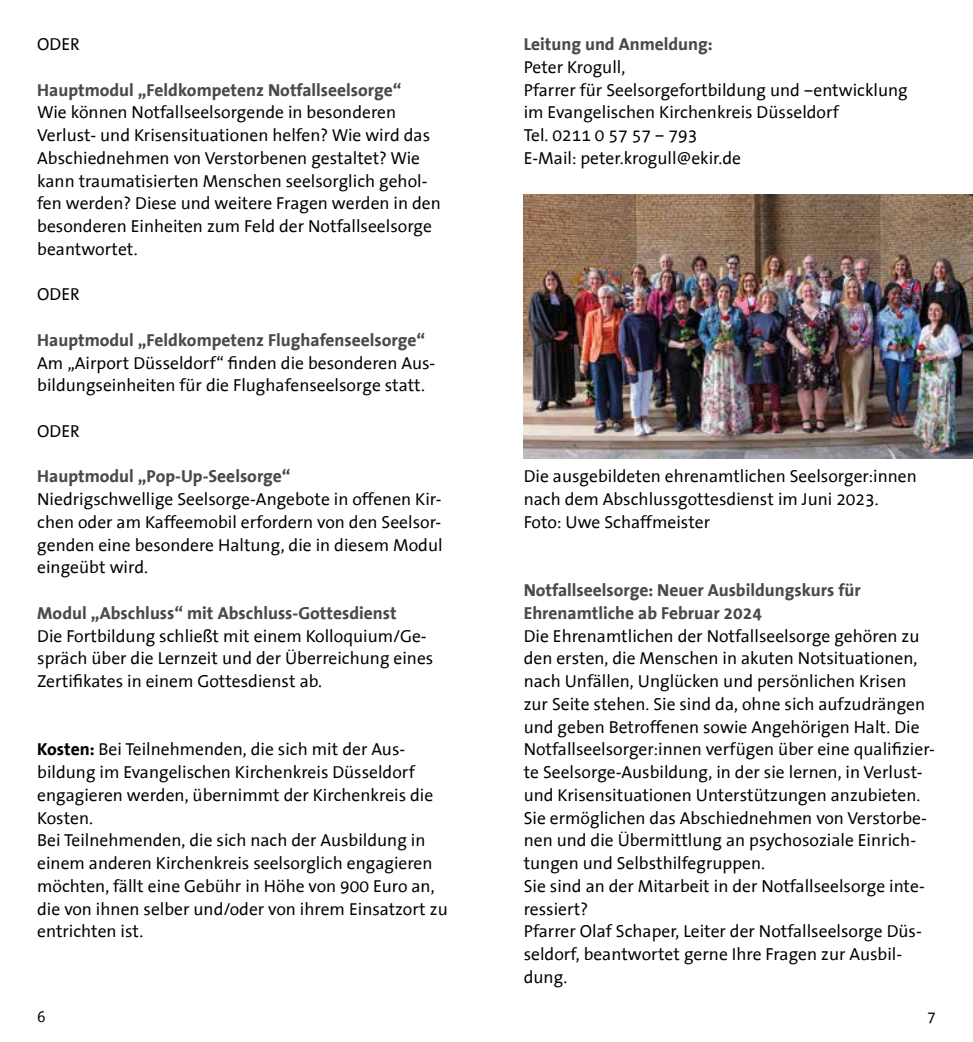
<style>
.page{position:relative;width:973px;height:1042px;background:#fff}
.page>*{position:absolute;margin:0;border:0;box-sizing:border-box;transform-origin:0 0}
.t1{font:17.5px/22.8px "The Sans Office";color:#000}
.t2{font:700 17.5px/22.8px "The Sans Office";color:#4a4a49}
.t3{font:15.75px "The Sans Office";color:#000}
.s1{font-weight:700}
</style>
<div class="page">
<img style="left:523px;top:194px;width:449px;height:265px">
<p class="t1" style="left:37px;top:33px;width:44px">ODER</p>
<p class="t2" style="left:37px;top:79px;width:365px">Hauptmodul „Feldkompetenz Notfallseelsorge“</p>
<p class="t1" style="left:37px;top:102px;width:405px">Wie können Notfallseelsorgende in besonderen Verlust- und Krisensituationen helfen? Wie wird das Abschiednehmen von Verstorbenen gestaltet? Wie kann traumatisierten Menschen seelsorglich gehol&shy;fen werden? Diese und weitere Fragen werden in den besonderen Einheiten zum Feld der Notfallseelsorge beantwortet.</p>
<p class="t1" style="left:37px;top:284px;width:44px">ODER</p>
<p class="t2" style="left:37px;top:329px;width:389px">Hauptmodul „Feldkompetenz Flughafenseelsorge“</p>
<p class="t1" style="left:37px;top:352px;width:399px">Am „Airport Düsseldorf“ finden die besonderen Aus&shy;bildungseinheiten für die Flughafenseelsorge statt.</p>
<p class="t1" style="left:37px;top:420px;width:44px">ODER</p>
<p class="t2" style="left:37px;top:466px;width:255px">Hauptmodul „Pop-Up-Seelsorge“</p>
<p class="t1" style="left:37px;top:488px;width:407px;text-align:justify">Niedrigschwellige Seelsorge-Angebote in offenen Kir&shy;chen oder am Kaffeemobil erfordern von den Seelsor&shy;genden eine besondere Haltung, die in diesem Modul eingeübt wird.</p>
<p class="t2" style="left:37px;top:602px;width:361px">Modul „Abschluss“ mit Abschluss-Gottesdienst</p>
<p class="t1" style="left:37px;top:625px;width:397px">Die Fortbildung schließt mit einem Kolloquium/Ge&shy;spräch über die Lernzeit und der Überreichung eines<br>Zertifikates in einem Gottesdienst ab.</p>
<p class="t1" style="left:37px;top:739px;width:412px"><span class="s1">Kosten:</span> Bei Teilnehmenden, die sich mit der Aus&shy;bildung im Evangelischen Kirchenkreis Düsseldorf engagieren werden, übernimmt der Kirchenkreis die Kosten.<br>Bei Teilnehmenden, die sich nach der Ausbildung in einem anderen Kirchenkreis seelsorglich engagieren möchten, fällt eine Gebühr in Höhe von 900 Euro an, die von ihnen selber und/oder von ihrem Einsatzort zu entrichten ist.</p>
<p class="t2" style="left:523px;top:33px;width:190px">Leitung und Anmeldung:</p>
<p class="t1" style="left:523px;top:56px;width:385px">Peter Krogull,<br>Pfarrer für Seelsorgefortbildung und –entwicklung im Evangelischen Kirchenkreis Düsseldorf<br>Tel. 0211 0 57 57 – 793<br>E-Mail: peter.krogull@ekir.de</p>
<p class="t1" style="left:523px;top:466px;width:394px">Die ausgebildeten ehrenamtlichen Seelsorger:innen nach dem Abschlussgottesdienst im Juni 2023.<br>Foto: Uwe Schaffmeister</p>
<p class="t2" style="left:523px;top:579px;width:338px">Notfallseelsorge: Neuer Ausbildungskurs für<br>Ehrenamtliche ab Februar 2024</p>
<p class="t1" style="left:523px;top:625px;width:412px">Die Ehrenamtlichen der Notfallseelsorge gehören zu den ersten, die Menschen in akuten Notsituationen, nach Unfällen, Unglücken und persönlichen Krisen zur Seite stehen. Sie sind da, ohne sich aufzudrängen und geben Betroffenen sowie Angehörigen Halt. Die Notfallseelsorger:innen verfügen über eine qualifizier&shy;te Seelsorge-Ausbildung, in der sie lernen, in Verlust&shy;und Krisensituationen Unterstützungen anzubieten.<br>Sie ermöglichen das Abschiednehmen von Verstorbe&shy;nen und die Übermittlung an psychosoziale Einrich&shy;tungen und Selbsthilfegruppen.<br>Sie sind an der Mitarbeit in der Notfallseelsorge inte&shy;ressiert?<br>Pfarrer Olaf Schaper, Leiter der Notfallseelsorge Düs&shy;seldorf, beantwortet gerne Ihre Fragen zur Ausbil&shy;dung.</p>
<p class="t3" style="left:37px;top:1008px;width:10px">6</p>
<p class="t3" style="left:926px;top:1008px;width:10px">7</p>
</div>
